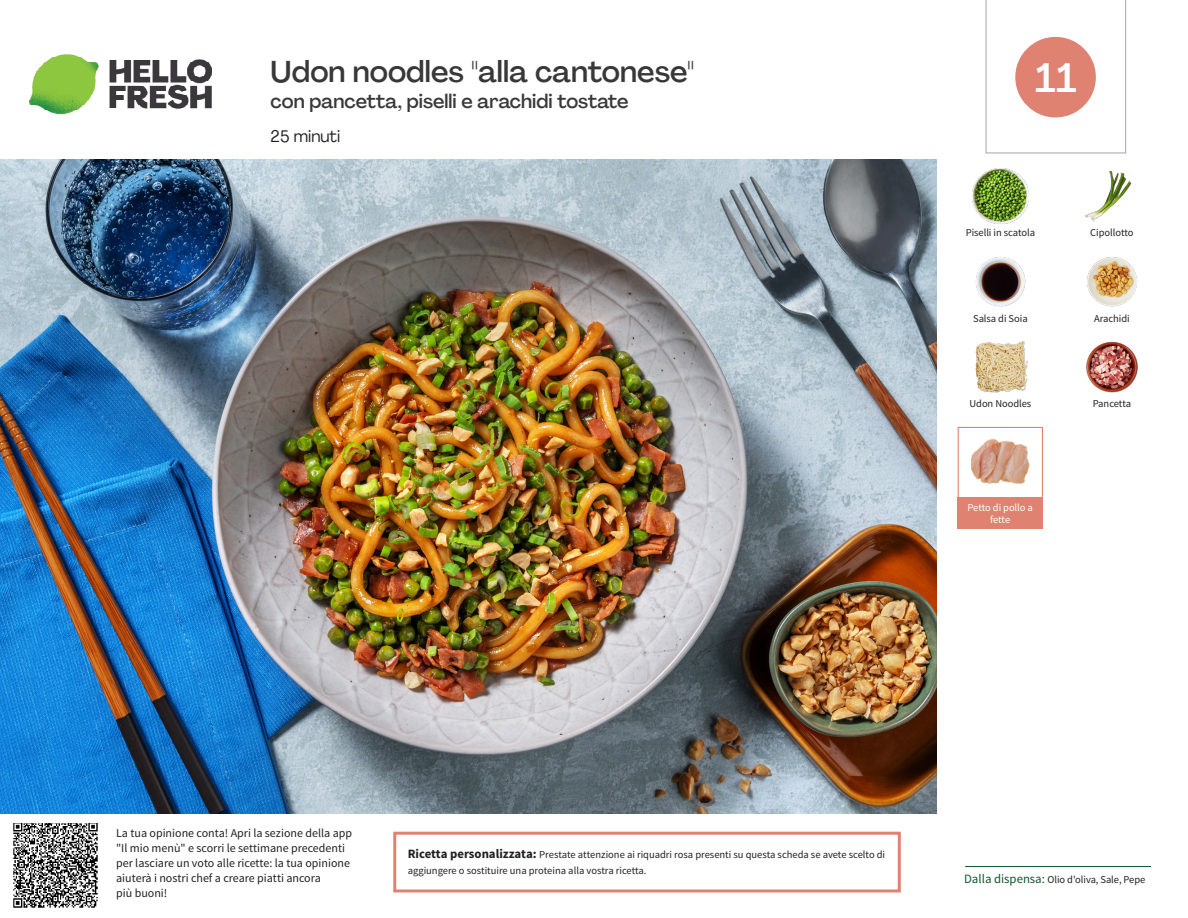
<style>
.page{position:relative;width:1188px;height:918px;background:#fff}
.page>*{position:absolute;margin:0;border:0;box-sizing:border-box;transform-origin:0 0}
._24_Recipe_Nr_Bag{font:500 40.5px "Agrandir";color:#fff}
._15_Titel_UK{font:500 30px "Agrandir";color:#383839}
._15_Titel_UK-2{font:500 19.5px "Agrandir";color:#383839}
._02_Box_Type{font:16.5px "Agrandir";color:#231f20}
._06_Before_Start{font:12px/15px "Source Sans Pro";color:#231f20}
.STEP_Text_IT{font:10.5px/16.5px "Source Sans Pro";color:#231f20}
._18_FRONT_ingredient{font:10.5px "Source Sans Pro";letter-spacing:-.005em;color:#231f20}
.t1{font:10.5px "Source Sans Variable";letter-spacing:-.005em;color:#231f20}
._18_FRONT_ingredient-2{font:10.5px/12px "Source Sans Pro";letter-spacing:-.005em;color:#fff;text-align:center}
.s1{font-weight:700;font-size:12.75px}
.s2{font-family:"Source Sans Pro";font-size:12.75px;color:#0e572c}
</style>
<div class="page">
<img style="left:30px;top:54px;width:181px;height:61px">
<hr style="left:965px;top:866px;width:186px;height:1px;background:#0e572c">
<img style="left:0;top:159px;width:936px;height:655px">
<img style="left:973px;top:169px;width:55px;height:55px">
<img style="left:1085px;top:170px;width:47px;height:52px">
<img style="left:1087px;top:257px;width:51px;height:50px">
<img style="left:975px;top:257px;width:51px;height:50px">
<img style="left:1086px;top:341px;width:52px;height:52px">
<img style="left:975px;top:341px;width:53px;height:52px">
<img style="left:14px;top:824px;width:84px;height:84px">
<div style="left:958px;top:427px;width:85px;height:72px;border:1px solid #df8272"></div>
<div style="left:958px;top:497px;width:85px;height:32px;background:#df8272"></div>
<img style="left:972px;top:438px;width:57px;height:47px">
<div style="left:393px;top:832px;width:508px;height:60px;border:3px solid #df8272"></div>
<svg style="left:985px;top:0;width:141px;height:154px"></svg>
<p class="_15_Titel_UK" style="left:271px;top:53px;width:425px">Udon noodles "alla cantonese"</p>
<p class="_15_Titel_UK-2" style="left:271px;top:89px;width:360px">con pancetta, piselli e arachidi tostate</p>
<p class="_02_Box_Type" style="left:271px;top:126px;width:71px">25 minuti</p>
<p class="_24_Recipe_Nr_Bag" style="left:1035px;top:53px;width:43px">11</p>
<p class="_18_FRONT_ingredient" style="left:966px;top:226px;width:71px">Piselli in scatola</p>
<p class="_18_FRONT_ingredient" style="left:1090px;top:226px;width:45px">Cipollotto</p>
<p class="_18_FRONT_ingredient" style="left:973px;top:312px;width:56px">Salsa di Soia</p>
<p class="_18_FRONT_ingredient" style="left:1094px;top:312px;width:37px">Arachidi</p>
<p class="_18_FRONT_ingredient" style="left:970px;top:397px;width:63px">Udon Noodles</p>
<p class="_18_FRONT_ingredient" style="left:1093px;top:397px;width:40px">Pancetta</p>
<p class="_18_FRONT_ingredient-2" style="left:968px;top:502px;width:67px">Petto di pollo a fette</p>
<p class="_06_Before_Start" style="left:116px;top:826px;width:237px">La tua opinione conta! Apri la sezione della app "Il mio menù" e scorri le settimane precedenti per lasciare un voto alle ricette: la tua opinione aiuterà i nostri chef a creare piatti ancora<br>più buoni!</p>
<p class="STEP_Text_IT" style="left:408px;top:846px;width:479px"><span class="s1">Ricetta personalizzata:</span> Prestate attenzione ai riquadri rosa presenti su questa scheda se avete scelto di aggiungere o sostituire una proteina alla vostra ricetta.</p>
<p class="t1" style="left:964px;top:873px;width:183px"><span class="s2">Dalla dispensa:</span> Olio d'oliva, Sale, Pepe</p>
</div>
